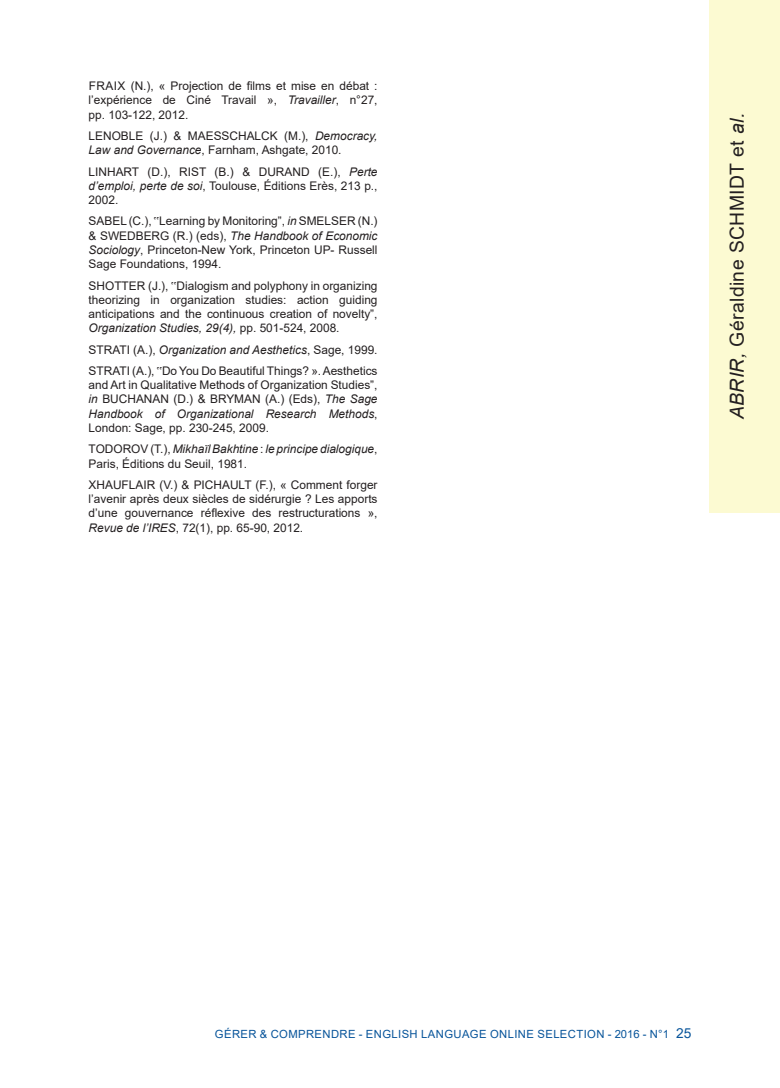
<style>
.page{position:relative;width:780px;height:1088px;background:#fff}
.page>*{position:absolute;margin:0;border:0;box-sizing:border-box;transform-origin:0 0}
.t1{font:19.38px "Arial";letter-spacing:.02em;color:#231f20}
.texte_courant{font:11.88px/14.2px "Arial";color:#231f20;text-align:justify}
.texte_courant-2{font:italic 11.88px "Arial";color:#231f20}
.t2{font:11.25px "Arial";letter-spacing:.035em;color:#07549a}
.s1{font-style:italic}
.s2{font-family:"Times New Roman"}
.s3{font-style:normal}
.s4{font-size:13.75px}
</style>
<div class="page">
<div style="left:709px;top:0;width:71px;height:513px;background:#fcfad2"></div>
<p class="texte_courant" style="left:89px;top:79px;width:290px">FRAIX (N.), « Projection de films et mise en débat : l’expérience de Ciné Travail », <span class="s1">Travailler</span>, n°27, pp. 103-122, 2012.</p>
<p class="texte_courant" style="left:89px;top:129px;width:290px">LENOBLE (J.) &amp; MAESSCHALCK (M.), <span class="s1">Democracy,<br>Law and Governance</span>, Farnham, Ashgate, 2010.</p>
<p class="texte_courant" style="left:89px;top:164px;width:290px">LINHART (D.), RIST (B.) &amp; DURAND (E.), <span class="s1">Perte d’emploi, perte de soi</span>, Toulouse, Éditions Erès, 213 p., 2002.</p>
<p class="texte_courant" style="left:89px;top:214px;width:290px">SABEL (C.), <span class="s2">‟</span>Learning by Monitoring”, <span class="s1">in</span> SMELSER (N.) &amp; SWEDBERG (R.) (eds), <span class="s1">The Handbook of Economic Sociology</span>, Princeton-New York, Princeton UP- Russell Sage Foundations, 1994.</p>
<p class="texte_courant" style="left:89px;top:278px;width:290px">SHOTTER (J.), <span class="s2">‟</span>Dialogism and polyphony in organizing theorizing in organization studies: action guiding anticipations and the continuous creation of novelty”, <span class="s1">Organization Studies, 29(4),</span> pp. 501-524, 2008.</p>
<p class="texte_courant-2" style="left:89px;top:342px;width:290px"><span class="s3">STRATI (A.),</span> Organization and Aesthetics<span class="s3">, Sage, 1999.</span></p>
<p class="texte_courant" style="left:89px;top:364px;width:290px">STRATI (A.), <span class="s2">‟</span>Do You Do Beautiful Things? ». Aesthetics and Art in Qualitative Methods of Organization Studies”, <span class="s1">in</span> BUCHANAN (D.) &amp; BRYMAN (A.) (Eds), <span class="s1">The Sage Handbook of Organizational Research Methods</span>, London: Sage, pp. 230-245, 2009.</p>
<p class="texte_courant" style="left:89px;top:442px;width:290px">TODOROV (T.), <span class="s1">Mikhaïl Bakhtine</span> : <span class="s1">le principe dialogique</span>,<br>Paris, Éditions du Seuil, 1981.</p>
<p class="texte_courant" style="left:89px;top:477px;width:290px">XHAUFLAIR (V.) &amp; PICHAULT (F.), « Comment forger l’avenir après deux siècles de sidérurgie ? Les apports d’une gouvernance réflexive des restructurations », <span class="s1">Revue de l’IRES</span>, 72(1), pp. 65-90, 2012.</p>
<h1 class="t1" style="left:723px;top:419px;width:308px;rotate:-90deg"><span class="s1">ABRIR,</span> Géraldine SCHMIDT et <span class="s1">al.</span></h1>
<p class="t2" style="left:215px;top:1026px;width:478px">GÉRER &amp; COMPRENDRE - ENGLISH LANGUAGE ONLINE SELECTION - 2016 - N°1 <span class="s4">25</span></p>
</div>
